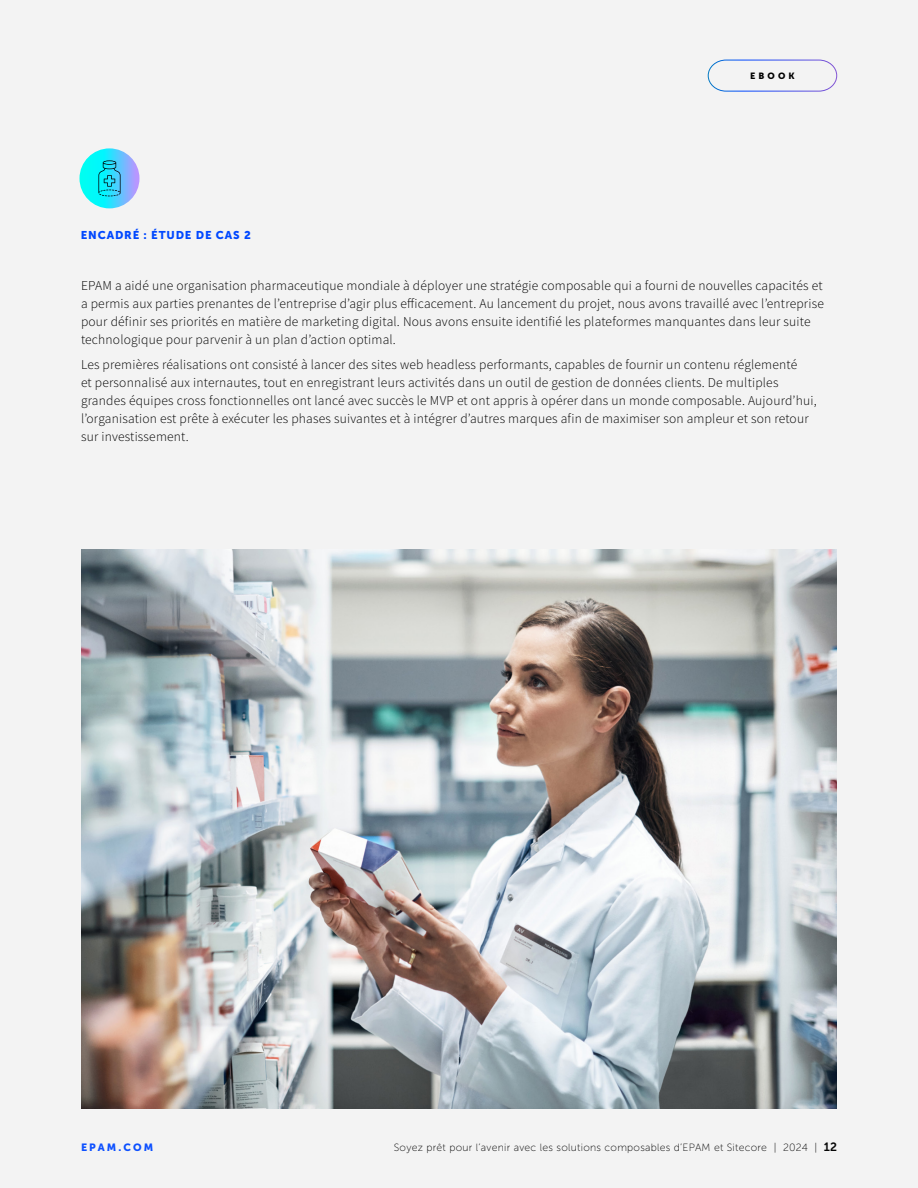
<style>
.page{position:relative;width:918px;height:1188px;background:#f3f3f3}
.page>*{position:absolute;margin:0;border:0;box-sizing:border-box;transform-origin:0 0}
.Body_Copy{font:300 13.5px/18px "Source Sans Pro";letter-spacing:.015em;color:#000}
.Body_Copy-2{font:11.25px "Museo Sans 900";letter-spacing:.075em;color:#0047ff}
.t1{font:10.5px "Museo Sans 100";letter-spacing:.025em;color:#060606}
.t2{font:10.5px "Museo Sans 900";letter-spacing:.2em;color:#0d50ff}
.t3{font:9px "Museo Sans 900";letter-spacing:.35em;color:#000}
.s1{font-family:"Museo Sans 700";font-size:12px}
</style>
<div class="page">
<svg style="left:708px;top:60px;width:129px;height:32px"></svg>
<svg style="left:80px;top:148px;width:60px;height:60px;background:#42d7fb"></svg>
<svg style="left:98px;top:160px;width:23px;height:36px"></svg>
<img style="left:81px;top:549px;width:756px;height:559px">
<p class="Body_Copy-2" style="left:81px;top:229px;width:171px">ENCADRÉ : ÉTUDE DE CAS 2</p>
<p class="t3" style="left:750px;top:71px;width:46px">EBOOK</p>
<p class="Body_Copy" style="left:81px;top:276px;width:744px">EPAM a aidé une organisation pharmaceutique mondiale à déployer une stratégie composable qui a fourni de nouvelles capacités et a permis aux parties prenantes de l’entreprise d’agir plus efficacement. Au lancement du projet, nous avons travaillé avec l’entreprise pour définir ses priorités en matière de marketing digital. Nous avons ensuite identifié les plateformes manquantes dans leur suite technologique pour parvenir à un plan d’action optimal.</p>
<p class="Body_Copy" style="left:81px;top:356px;width:737px">Les premières réalisations ont consisté à lancer des sites web headless performants, capables de fournir un contenu réglementé<br>et personnalisé aux internautes, tout en enregistrant leurs activités dans un outil de gestion de données clients. De multiples grandes équipes cross fonctionnelles ont lancé avec succès le MVP et ont appris à opérer dans un monde composable. Aujourd’hui, l’organisation est prête à exécuter les phases suivantes et à intégrer d’autres marques afin de maximiser son ampleur et son retour sur investissement.</p>
<p class="t2" style="left:81px;top:1141px;width:74px">EPAM.COM</p>
<p class="t1" style="left:394px;top:1141px;width:445px">Soyez prêt pour l’avenir avec les solutions composables d’EPAM et Sitecore | 2024 | <span class="s1">12</span></p>
</div>
